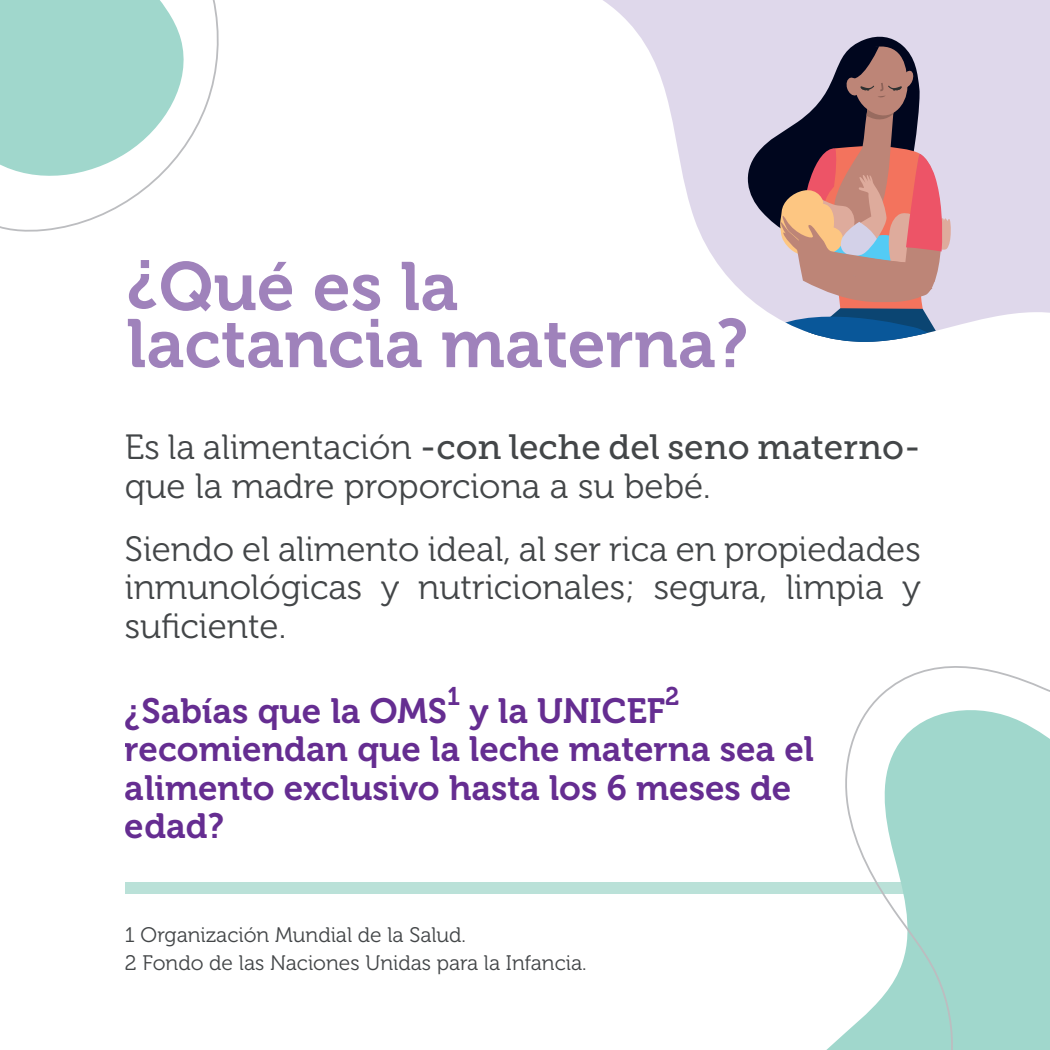
<style>
.page{position:relative;width:1050px;height:1050px;background:#fff}
.page>*{position:absolute;margin:0;border:0;box-sizing:border-box;transform-origin:0 0}
.t1{font:67.9px/57.1px "Museo 700";color:#9f82bb}
.t2{font:35px/63px "Museo 300";color:#434648}
.t3{font:35px/38.5px "Museo 700";color:#652d91}
.t4{font:35px "Museo Slab 500";color:#434648}
.t5{font:25.55px "Museo 700";color:#652d91;scale:.96 1}
.t6{font:21px/28px "Museo 300";color:#434648}
.s1{font-family:"Museo 300"}
</style>
<div class="page">
<div style="left:125px;top:882px;width:860px;height:11px;background:#bae1d8"></div>
<svg style="left:842px;top:666px;width:208px;height:384px"></svg>
<svg style="left:0;top:0;width:219px;height:232px"></svg>
<svg style="left:603px;top:0;width:447px;height:320px;fill:#dfd8eb"></svg>
<svg style="left:742px;top:34px;width:179px;height:10px;fill:#dfd8eb"></svg>
<svg style="left:704px;top:44px;width:277px;height:298px"></svg>
<h1 class="t1" style="left:127px;top:259px;width:623px">¿Qué es la lactancia materna?</h1>
<p class="t4" style="left:125px;top:428px;width:797px"><span class="s1">Es la alimentación</span> -con leche del seno materno-</p>
<p class="t2" style="left:125px;top:455px;width:797px">que la madre proporciona a su bebé.<br>Siendo el alimento ideal, al ser rica en propiedades</p>
<p class="t2" style="left:125px;top:569px;width:798px;line-height:38.5px">inmunológicas y nutricionales; segura, limpia y suficiente.</p>
<p class="t5" style="left:665px;top:682px;width:16px">2</p>
<p class="t3" style="left:125px;top:730px;width:691px">recomiendan que la leche materna sea el alimento exclusivo hasta los 6 meses de edad?</p>
<p class="t5" style="left:447px;top:682px;width:15px">1</p>
<p class="t3" style="left:125px;top:692px;width:324px">¿Sabías que la OMS</p>
<p class="t3" style="left:470px;top:692px;width:197px">y la UNICEF</p>
<p class="t6" style="left:125px;top:922px;width:463px">1 Organización Mundial de la Salud.<br>2 Fondo de las Naciones Unidas para la Infancia.</p>
</div>
